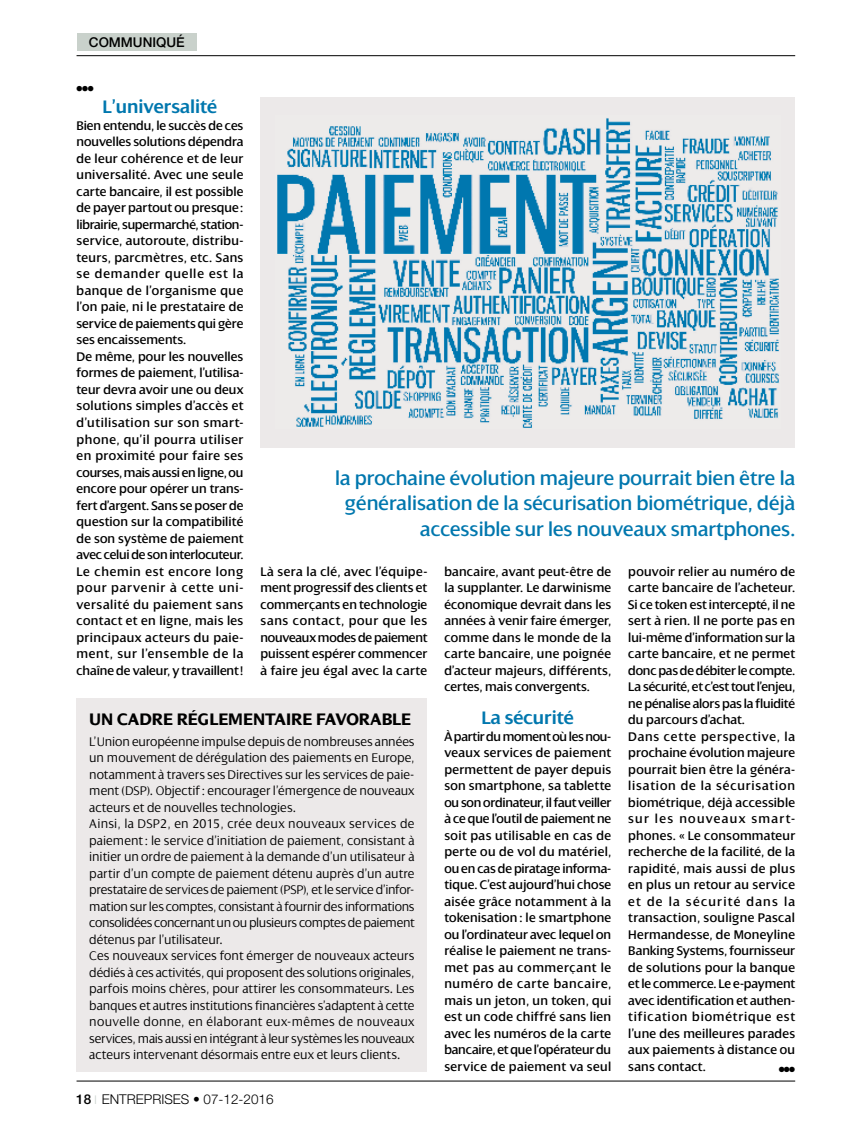
<style>
.page{position:relative;width:859px;height:1136px;background:#fff}
.page>*{position:absolute;margin:0;border:0;box-sizing:border-box;transform-origin:0 0}
.t1{font:21px/25.5px "Dialog";color:#0077ae;text-align:right}
.t2{font:600 19.5px "Dialog";color:#0077ae}
.t3{font:700 18px "Dialog";color:#000}
.t4{font:13.5px/16.5px "Dialog";letter-spacing:.01em;color:#000;text-align:justify}
.t5{font:300 13.5px/16.5px "Dialog";letter-spacing:-.005em;color:#000}
.t6{font:300 13.5px "Helvetica Neue";color:#000}
.t7{font:500 13.5px "Helvetica Neue";color:#000}
.t8{font:7.5px "Zapf Dingbats ITC";color:#000}
.s1{font-weight:500}
.s2{font-size:12px;color:#c9d1cb}
</style>
<div class="page">
<div style="left:77px;top:698px;width:350px;height:373px;background:#ece9e9"></div>
<div style="left:260px;top:97px;width:535px;height:350px;background:#ece9e9"></div>
<img style="left:277px;top:118px;width:502px;height:310px">
<hr style="left:77px;top:55px;width:718px;height:1px;background:#000">
<hr style="left:77px;top:1080px;width:718px;height:1px;background:#000">
<div style="left:77px;top:33px;width:119px;height:17px;background:#c9d1cb"></div>
<p class="t7" style="left:89px;top:34px;width:97px">COMMUNIQUÉ</p>
<h2 class="t2" style="left:103px;top:96px;width:116px">L’universalité</h2>
<p class="t4" style="left:77px;top:117px;width:168px;text-align:left">Bien entendu, le succès de ces nouvelles solutions dépendra de leur cohérence et de leur universalité. Avec une seule carte bancaire, il est possible de payer partout ou presque: librairie, supermarché, station&shy;service, autoroute, distribu&shy;teurs, parcmètres, etc. Sans se demander quelle est la banque de l’organisme que l’on paie, ni le prestataire de service de paiements qui gère ses encaissements.<br>De même, pour les nouvelles formes de paiement, l’utilisa&shy;teur devra avoir une ou deux solutions simples d’accès et d’utilisation sur son smart&shy;phone, qu’il pourra utiliser en proximité pour faire ses courses, mais aussi en ligne, ou encore pour opérer un trans&shy;fert d’argent. Sans se poser de question sur la compatibilité de son système de paiement avec celui de son interlocuteur.<br>Le chemin est encore long pour parvenir à cette uni&shy;versalité du paiement sans contact et en ligne, mais les principaux acteurs du paie&shy;ment, sur l’ensemble de la chaîne de valeur, y travaillent!</p>
<h1 class="t1" style="left:335px;top:465px;width:462px">la prochaine évolution majeure pourrait bien être la généralisation de la sécurisation biométrique, déjà accessible sur les nouveaux smartphones.</h1>
<p class="t4" style="left:260px;top:563px;width:168px">Là sera la clé, avec l’équipe&shy;ment progressif des clients et commerçants en technologie sans contact, pour que les nouveaux modes de paiement puissent espérer commencer à faire jeu égal avec la carte</p>
<p class="t4" style="left:444px;top:563px;width:168px">bancaire, avant peut-être de la supplanter. Le darwinisme économique devrait dans les années à venir faire émerger, comme dans le monde de la carte bancaire, une poignée d’acteur majeurs, différents, certes, mais convergents.</p>
<h2 class="t2" style="left:482px;top:707px;width:94px">La sécurité</h2>
<p class="t4" style="left:444px;top:728px;width:168px">À partir du moment où les nou&shy;veaux services de paiement permettent de payer depuis son smartphone, sa tablette ou son ordinateur, il faut veiller à ce que l’outil de paiement ne soit pas utilisable en cas de perte ou de vol du matériel, ou en cas de piratage informa&shy;tique. C’est aujourd’hui chose aisée grâce notamment à la tokenisation: le smartphone ou l’ordinateur avec lequel on réalise le paiement ne trans&shy;met pas au commerçant le numéro de carte bancaire, mais un jeton, un token, qui est un code chiffré sans lien avec les numéros de la carte bancaire, et que l’opérateur du service de paiement va seul</p>
<p class="t4" style="left:628px;top:563px;width:168px;text-align:left">pouvoir relier au numéro de carte bancaire de l’acheteur.<br>Si ce token est intercepté, il ne sert à rien. Il ne porte pas en lui-même d’information sur la carte bancaire, et ne permet donc pas de débiter le compte.<br>La sécurité, et c’est tout l’enjeu, ne pénalise alors pas la fluidité du parcours d’achat.<br>Dans cette perspective, la prochaine évolution majeure pourrait bien être la généra&shy;lisation de la sécurisation biométrique, déjà accessible sur les nouveaux smart&shy;phones. « Le consommateur recherche de la facilité, de la rapidité, mais aussi de plus en plus un retour au service et de la sécurité dans la transaction, souligne Pascal<br>Hermandesse, de Moneyline<br>Banking Systems, fournisseur de solutions pour la banque et le commerce. Le e-payment avec identification et authen&shy;tification biométrique est l’une des meilleures parades aux paiements à distance ou sans contact.</p>
<h3 class="t3" style="left:89px;top:709px;width:323px">UN CADRE RÉGLEMENTAIRE FAVORABLE</h3>
<p class="t5" style="left:89px;top:733px;width:327px">L’Union européenne impulse depuis de nombreuses années un mouvement de dérégulation des paiements en Europe, notamment à travers ses Directives sur les services de paie&shy;ment (DSP). Objectif: encourager l’émergence de nouveaux acteurs et de nouvelles technologies.<br>Ainsi, la DSP2, en 2015, crée deux nouveaux services de paiement: le service d’initiation de paiement, consistant à initier un ordre de paiement à la demande d’un utilisateur à partir d’un compte de paiement détenu auprès d’un autre prestataire de services de paiement (PSP), et le service d’infor&shy;mation sur les comptes, consistant à fournir des informations consolidées concernant un ou plusieurs comptes de paiement détenus par l’utilisateur.<br>Ces nouveaux services font émerger de nouveaux acteurs dédiés à ces activités, qui proposent des solutions originales, parfois moins chères, pour attirer les consommateurs. Les banques et autres institutions financières s’adaptent à cette nouvelle donne, en élaborant eux-mêmes de nouveaux services, mais aussi en intégrant à leur systèmes les nouveaux acteurs intervenant désormais entre eux et leurs clients.</p>
<p class="t8" style="left:779px;top:1065px;width:18px">●●●</p>
<p class="t6" style="left:76px;top:1090px;width:199px"><span class="s1">18</span> <span class="s2">l</span> ENTREPRISES • 07-12-2016</p>
</div>
